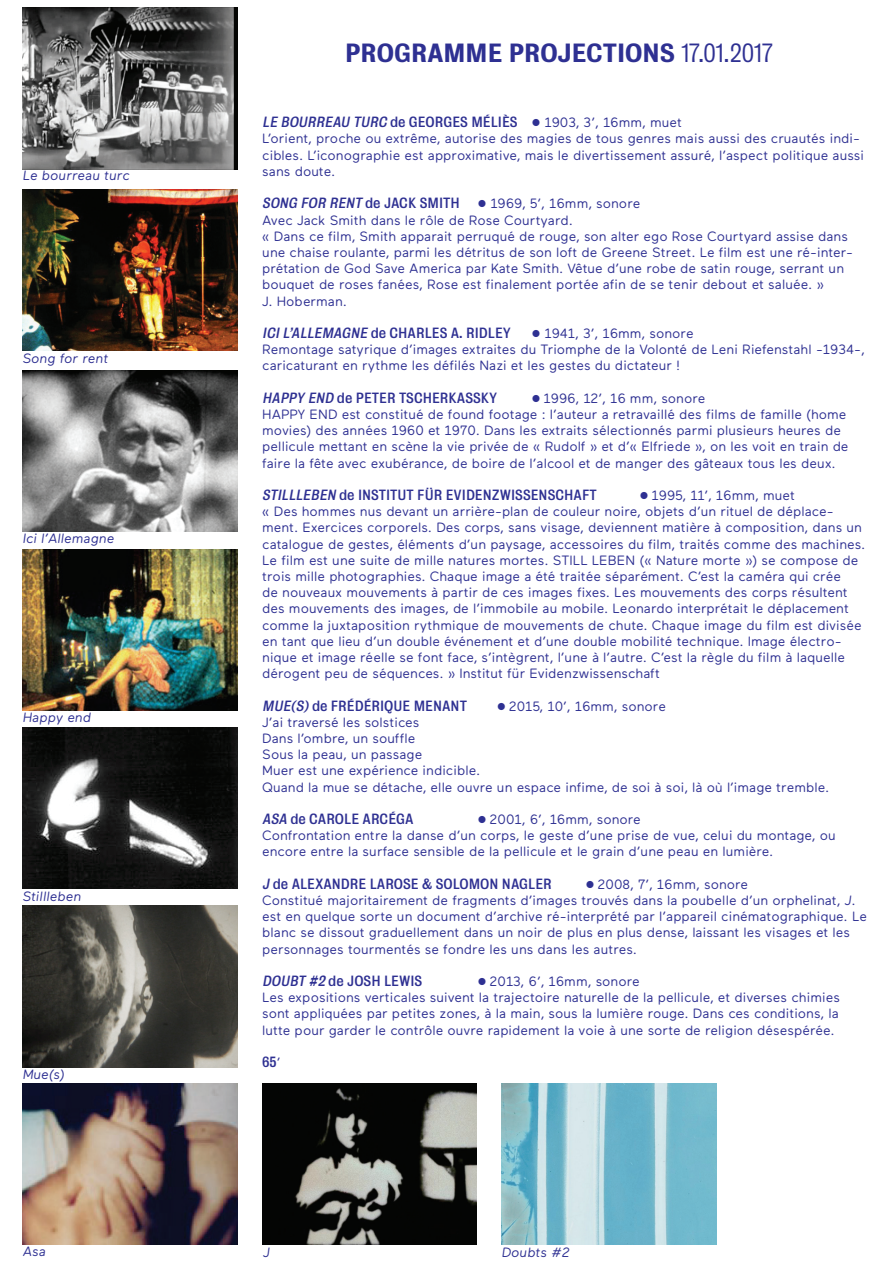
<style>
.page{position:relative;width:893px;height:1263px;background:#fff}
.page>*{position:absolute;margin:0;border:0;box-sizing:border-box;transform-origin:0 0}
.t1{font:500 24px "Bureau Grot";color:#2e3092}
.t2{font:13.5px/16.2px "Maax Rounded";color:#2e3092}
.t3{font:13.5px "Bureau Grot";color:#2e3092}
.t4{font:italic 13.5px "Maax Rounded";color:#2e3092}
.t5{font:italic 13.5px "Bureau Grot";color:#2e3092}
.s1{font-weight:300}
.s2{font-family:"Bureau Grot";font-style:italic}
.s3{font-family:"Bureau Grot"}
.s4{font-style:normal}
.s5{font-style:italic}
.s6{font-family:"Maax Rounded"}
</style>
<div class="page">
<img style="left:262px;top:1084px;width:215px;height:161px">
<img style="left:23px;top:1084px;width:214px;height:161px">
<img style="left:502px;top:1084px;width:214px;height:161px">
<img style="left:23px;top:8px;width:214px;height:161px">
<img style="left:23px;top:906px;width:214px;height:161px">
<img style="left:23px;top:370px;width:214px;height:161px">
<img style="left:23px;top:189px;width:214px;height:161px">
<img style="left:23px;top:728px;width:214px;height:161px">
<img style="left:23px;top:549px;width:214px;height:161px">
<p class="t4" style="left:23px;top:168px;width:109px">Le bourreau turc</p>
<p class="t4" style="left:23px;top:350px;width:87px">Song for rent</p>
<p class="t4" style="left:23px;top:530px;width:93px">Ici l’Allemagne</p>
<p class="t4" style="left:23px;top:709px;width:70px">Happy end</p>
<p class="t4" style="left:23px;top:888px;width:60px">Stillleben</p>
<p class="t4" style="left:23px;top:1067px;width:44px">Mue(s)</p>
<h1 class="t1" style="left:345px;top:39px;width:429px">PROGRAMME PROJECTIONS <span class="s1">17.01.2017</span></h1>
<p class="t2" style="left:262px;top:114px;width:603px"><span class="s2">LE BOURREAU TURC</span><span class="s3">DE GEORGES MÉLIÈS •</span> 1903, 3’, 16mm, muet<br>L’orient, proche ou extrême, autorise des magies de tous genres mais aussi des cruautés indi&shy;cibles. L’iconographie est approximative, mais le divertissement assuré, l’aspect politique aussi sans doute.</p>
<p class="t5" style="left:262px;top:195px;width:199px">SONG FOR RENT<span class="s4">DE JACK SM ITH</span></p>
<p class="t2" style="left:262px;top:195px;width:592px;text-indent:216px"><span class="s3">•</span> 1969, 5’, 16mm, sonore<br>Avec Jack Smith dans le rôle de Rose Courtyard.<br>« Dans ce film, Smith apparait perruqué de rouge, son alter ego Rose Courtyard assise dans une chaise roulante, parmi les détritus de son loft de Greene Street. Le film est une ré-inter&shy;prétation de God Save America par Kate Smith. Vêtue d’une robe de satin rouge, serrant un bouquet de roses fanées, Rose est finalement portée afin de se tenir debout et saluée. »<br>J. Hoberman.</p>
<p class="t3" style="left:262px;top:325px;width:250px"><span class="s5">ICIL’ALLEMAGNE</span>DE CHARLES A. RIDLEY</p>
<p class="t2" style="left:262px;top:325px;width:604px;text-indent:270px"><span class="s3">•</span> 1941, 3’, 16mm, sonore<br>Remontage satyrique d’images extraites du Triomphe de la Volonté de Leni Riefenstahl -1934-, caricaturant en rythme les défilés Nazi et les gestes du dictateur !</p>
<p class="t3" style="left:262px;top:390px;width:237px"><span class="s5">HAPPY END</span>DE PETER TSCHERKASSKY</p>
<p class="t2" style="left:262px;top:390px;width:588px;text-indent:270px"><span class="s3">•</span> 1996, 12’, 16 mm, sonore<br>HAPPY END est constitué de found footage : l’auteur a retravaillé des films de famille (home movies) des années 1960 et 1970. Dans les extraits sélectionnés parmi plusieurs heures de pellicule mettant en scène la vie privée de « Rudolf » et d’« Elfriede », on les voit en train de faire la fête avec exubérance, de boire de l’alcool et de manger des gâteaux tous les deux.</p>
<p class="t3" style="left:262px;top:487px;width:336px"><span class="s5">STILLLEBEN</span>DE I NSTITUT FÜR EVIDENZWISSENSCHAFT</p>
<p class="t2" style="left:262px;top:487px;width:605px;text-indent:378px"><span class="s3">•</span> 1995, 11’, 16mm, muet<br>« Des hommes nus devant un arrière-plan de couleur noire, objets d’un rituel de déplace&shy;ment. Exercices corporels. Des corps, sans visage, deviennent matière à composition, dans un catalogue de gestes, éléments d’un paysage, accessoires du film, traités comme des machines.<br>Le film est une suite de mille natures mortes. STILL LEBEN (« Nature morte ») se compose de trois mille photographies. Chaque image a été traitée séparément. C’est la caméra qui crée<br>de nouveaux mouvements à partir de ces images fixes. Les mouvements des corps résultent des mouvements des images, de l’immobile au mobile. Leonardo interprétait le déplacement comme la juxtaposition rythmique de mouvements de chute. Chaque image du film est divisée en tant que lieu d’un double événement et d’une double mobilité technique. Image électro&shy;nique et image réelle se font face, s’intègrent, l’une à l’autre. C’est la règle du film à laquelle dérogent peu de séquences. » Institut für Evidenzwissenschaft</p>
<p class="t3" style="left:262px;top:698px;width:206px"><span class="s5">MUE(S)</span>DE FRÉDÉRIQUE MENANT</p>
<p class="t2" style="left:497px;top:698px;width:170px"><span class="s3">•</span> 2015, 10’, 16mm, sonore</p>
<p class="t2" style="left:262px;top:714px;width:569px">J’ai traversé les solstices<br>Dans l’ombre, un souffle<br>Sous la peau, un passage<br>Muer est une expérience indicible.<br>Quand la mue se détache, elle ouvre un espace infime, de soi à soi, là où l’image tremble.</p>
<p class="t3" style="left:262px;top:811px;width:153px"><span class="s5">ASA</span>DE CAROLE ARCÉGA</p>
<p class="t2" style="left:262px;top:811px;width:575px;text-indent:216px"><span class="s3">•</span> 2001, 6’, 16mm, sonore<br>Confrontation entre la danse d’un corps, le geste d’une prise de vue, celui du montage, ou encore entre la surface sensible de la pellicule et le grain d’une peau en lumière.</p>
<p class="t3" style="left:262px;top:876px;width:291px"><span class="s5">J</span> DE ALEXANDRE LAROSE &amp; SOLOMON NAGLER</p>
<p class="t2" style="left:262px;top:876px;width:606px;text-indent:324px"><span class="s3">•</span> 2008, 7’, 16mm, sonore<br>Constitué majoritairement de fragments d’images trouvés dans la poubelle d’un orphelinat, <span class="s5">J</span>. est en quelque sorte un document d’archive ré-interprété par l’appareil cinématographique. Le blanc se dissout graduellement dans un noir de plus en plus dense, laissant les visages et les personnages tourmentés se fondre les uns dans les autres.</p>
<p class="t3" style="left:262px;top:973px;width:162px"><span class="s5">DOUBT #2</span>DE JOSH LEWIS</p>
<p class="t2" style="left:262px;top:973px;width:579px;text-indent:216px"><span class="s3">•</span> 2013, 6’, 16mm, sonore<br>Les expositions verticales suivent la trajectoire naturelle de la pellicule, et diverses chimies sont appliquées par petites zones, à la main, sous la lumière rouge. Dans ces conditions, la lutte pour garder le contrôle ouvre rapidement la voie à une sorte de religion désespérée.</p>
<p class="t3" style="left:262px;top:1054px;width:20px">65<span class="s6">’</span></p>
<p class="t4" style="left:23px;top:1244px;width:25px">Asa</p>
<p class="t4" style="left:263px;top:1245px;width:8px">J</p>
<p class="t4" style="left:502px;top:1245px;width:70px">Doubts #2</p>
</div>
